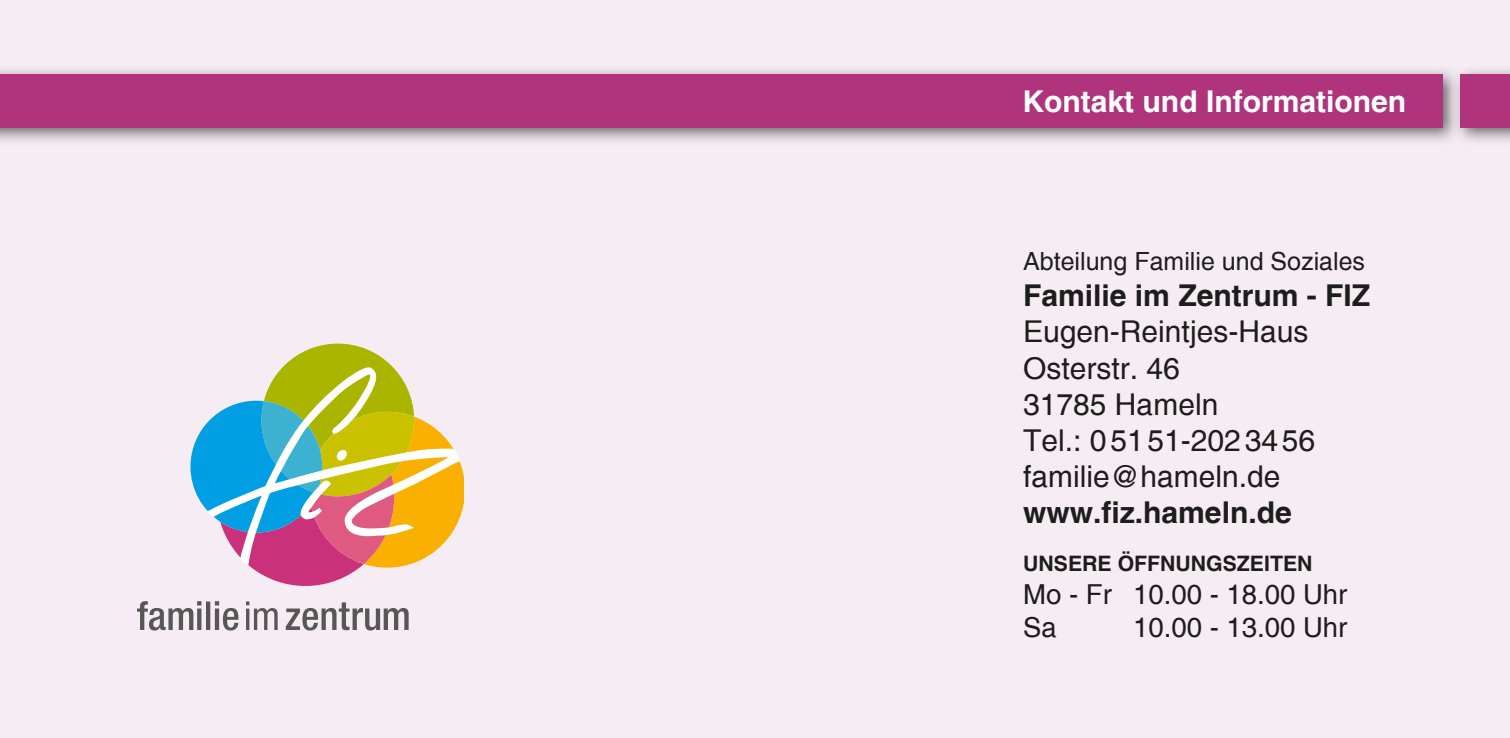
<style>
.page{position:relative;width:1510px;height:738px;background:#fff}
.page>*{position:absolute;margin:0;border:0;box-sizing:border-box;transform-origin:0 0}
.t1{font:30px/36px "Helvetica";color:#1d1d1b}
.t2{font:700 30px "Helvetica";color:#1d1d1b}
.t3{font:700 30px "Helvetica";color:#fff}
.t4{font:27.5px/33px "Helvetica";color:#1d1d1b}
.t5{font:25px "Helvetica";color:#1d1d1b}
.t6{font:700 21.25px "Helvetica";color:#1d1d1b}
</style>
<div class="page">
<div style="left:0;top:0;width:1509px;height:737px;background:#f6edf4"></div>
<svg style="left:190px;top:343px;width:273px;height:242px;background:#dacacd"></svg>
<svg style="left:137px;top:600px;width:271px;height:30px;background:#bdb7bb"></svg>
<svg style="left:207px;top:360px;width:254px;height:203px;background:#b3b487"></svg>
<img style="left:0;top:65px;width:1451px;height:81px">
<div style="left:0;top:74px;width:1442px;height:53px;background:#af347c"></div>
<img style="left:1462px;top:65px;width:47px;height:81px">
<img style="left:1451px;top:65px;width:11px;height:81px">
<div style="left:1460px;top:74px;width:49px;height:53px;background:#af347c"></div>
<p class="t3" style="left:1022px;top:83px;width:385px">Kontakt und Informationen</p>
<p class="t5" style="left:1023px;top:247px;width:343px">Abteilung Familie und Soziales</p>
<p class="t2" style="left:1023px;top:277px;width:348px">Familie im Zentrum - FIZ</p>
<p class="t1" style="left:1023px;top:314px;width:293px">Eugen-Reintjes-Haus<br>Osterstr. 46<br>31785 Hameln<br>Tel.: 0 51 51-202 34 56 familie@hameln.de</p>
<p class="t2" style="left:1023px;top:493px;width:270px">www.fiz.hameln.de</p>
<p class="t6" style="left:1023px;top:549px;width:291px">UNSERE ÖFFNUNGSZEITEN</p>
<p class="t4" style="left:1023px;top:577px;width:326px">Mo - Fr 10.00 - 18.00 Uhr<br>Sa</p>
<p class="t4" style="left:1133px;top:610px;width:216px">10.00 - 13.00 Uhr</p>
</div>
